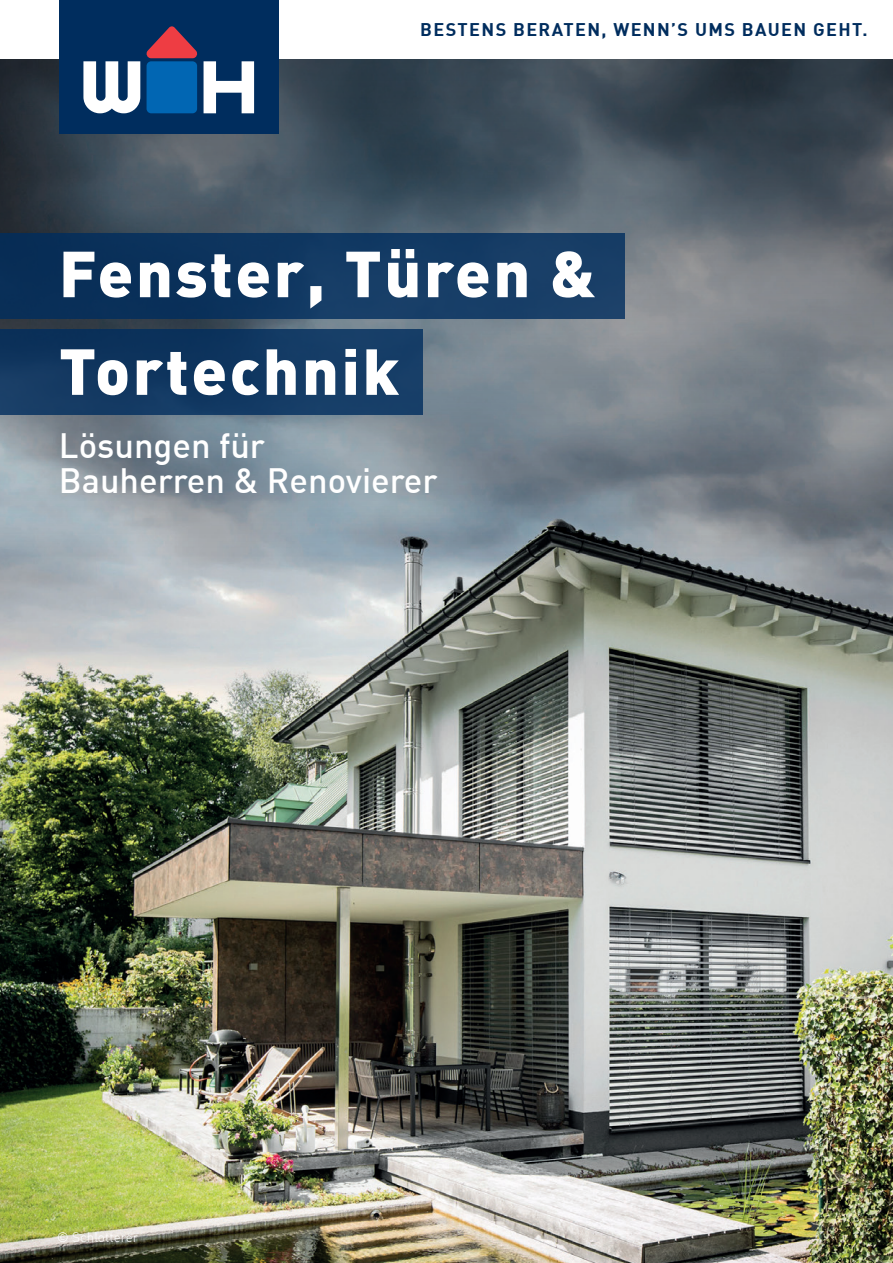
<style>
.page{position:relative;width:893px;height:1263px;background:#fff}
.page>*{position:absolute;margin:0;border:0;box-sizing:border-box;transform-origin:0 0}
.t1{font:900 63.9px/97.6px "DIN";letter-spacing:.04em;color:#fff}
.t2{font:500 34.5px/34.5px "DIN";color:#fff}
.t3{font:700 18px "DIN";letter-spacing:.075em;color:#002d5e}
.t4{font:300 13.5px "DIN";color:#fff}
</style>
<div class="page">
<img style="left:0;top:557px;width:893px;height:706px">
<svg style="left:0;top:60px;width:893px;height:497px;background:#64707a"></svg>
<div style="left:59px;top:0;width:220px;height:133px;background:#002d5e"></div>
<svg style="left:83px;top:26px;width:171px;height:87px"></svg>
<div style="left:0;top:234px;width:625px;height:85px;background:#113862"></div>
<div style="left:0;top:330px;width:423px;height:85px;background:#133a63"></div>
<p class="t3" style="left:420px;top:18px;width:449px">BESTENS BERATEN, WENN’S UMS BAUEN GEHT.</p>
<h1 class="t1" style="left:59px;top:222px;width:538px">Fenster, Türen &amp;<br>Tortechnik</h1>
<h2 class="t2" style="left:59px;top:427px;width:380px">Lösungen für<br>Bauherren &amp; Renovierer</h2>
<p class="t4" style="left:57px;top:1228px;width:83px">© Schlotterer</p>
</div>
